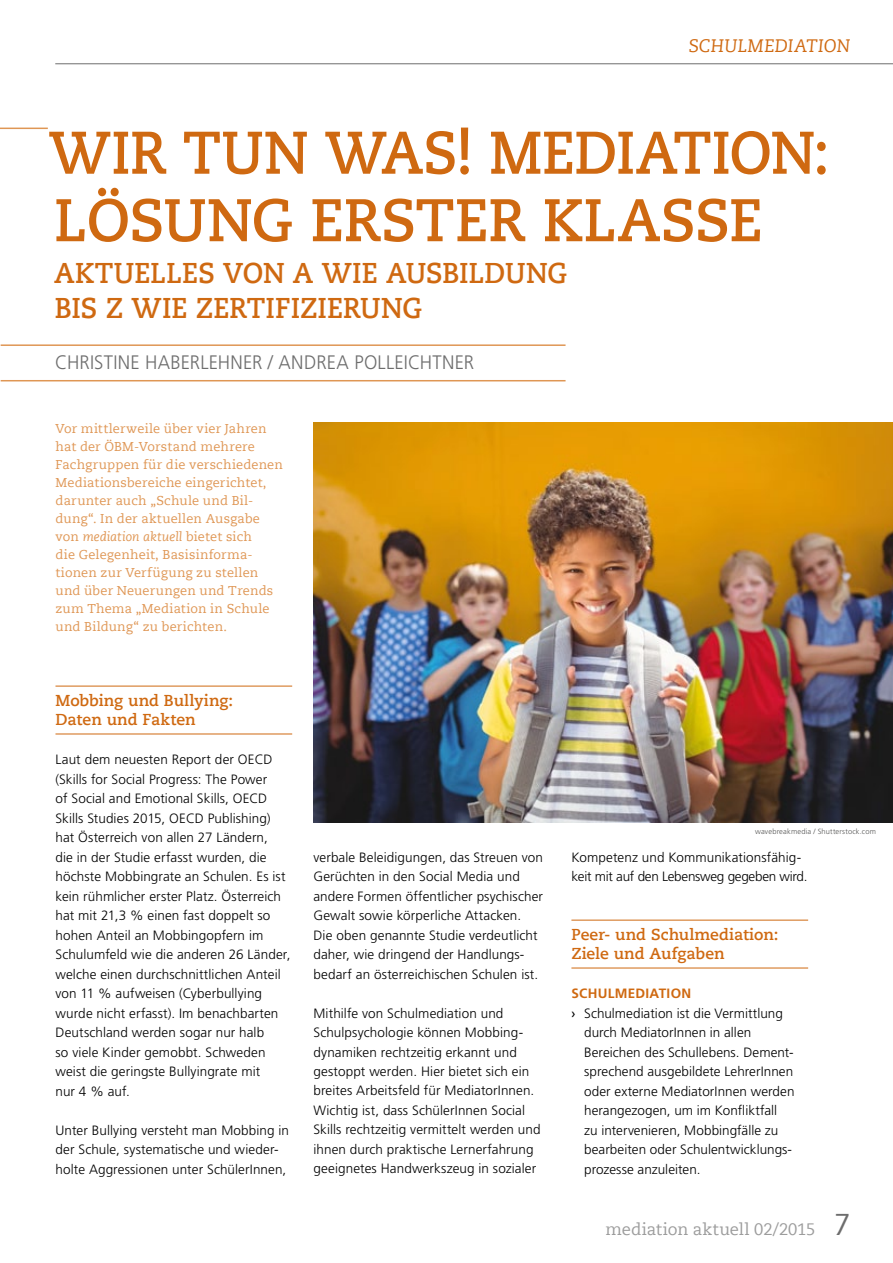
<style>
.page{position:relative;width:893px;height:1263px;background:#fff}
.page>*{position:absolute;margin:0;border:0;box-sizing:border-box;transform-origin:0 0}
.t1{font:700 60px/67.5px "Caecilia Com 75";color:#cf6911;scale:.93 1}
.t2{font:700 60px "Caecilia Com 75";color:#cf6911;scale:.95 1}
.t3{font:700 28.5px/34.5px "Caecilia Com 75";color:#cf6911;scale:.95 1}
.t4{font:300 19.5px "Frutiger LT Pro";letter-spacing:.015em;color:#6d6d6d;scale:.95 1}
.t5{font:italic 18px "Caecilia Com 56";letter-spacing:.015em;color:#cf6911}
.t6{font:16.5px "Caecilia Com 55 Roman";color:#9c9c9c}
.t7{font:700 15.75px/19.5px "Caecilia Com 75";color:#cf6911}
.t8{font:300 13.5px/19.5px "Frutiger LT Pro";letter-spacing:.005em;color:#000}
.t9{font:300 13.5px/19.5px "Frutiger LT Pro";letter-spacing:-.02em;color:#000}
.t10{font:700 13.5px "Frutiger LT Pro";letter-spacing:.02em;color:#cf6911}
.t11{font:12.75px/18px "Caecilia Com 55 Roman";letter-spacing:.01em;color:#df9654}
.t12{font:italic 12.75px "Caecilia Com 56";letter-spacing:-.005em;color:#df9654}
.t13{font:300 7.5px "Frutiger LT Pro";letter-spacing:.02em;color:#545453}
.s1{font-family:"Caecilia Com 55 Roman";font-style:normal}
.s2{font-weight:400}
.s3{font-size:30px;color:#6d6d6d}
</style>
<div class="page">
<hr style="left:55px;top:63px;width:838px;height:1px;background:#6d6d6d">
<hr style="left:55px;top:686px;width:237px;height:1px;background:#cf6911">
<hr style="left:55px;top:734px;width:237px;height:1px;background:#cf6911">
<hr style="left:571px;top:920px;width:237px;height:1px;background:#cf6911">
<hr style="left:571px;top:968px;width:237px;height:1px;background:#cf6911">
<hr style="left:1px;top:344px;width:565px;height:2px;background:#df9654">
<hr style="left:1px;top:380px;width:565px;height:1px;background:#df9654">
<hr style="left:0;top:128px;width:48px;height:1px;background:#df9654">
<img style="left:313px;top:422px;width:580px;height:401px">
<h3 class="t5" style="left:689px;top:34px;width:163px">Schulmediation</h3>
<h1 class="t1" style="left:54px;top:118px;width:835px;text-indent:402px">! MEDIATION:<br>LÖSUNG ERSTER KLASS</h1>
<h1 class="t1" style="left:49px;top:118px;width:345px">WIR TUN WAS</h1>
<h1 class="t2" style="left:729px;top:179px;width:37px">E</h1>
<h2 class="t3" style="left:54px;top:255px;width:541px">AKTUELLES VON A WIE AUSBILDUNG<br>BIS Z WIE ZERTIFIZIERUNG</h2>
<h3 class="t4" style="left:55px;top:351px;width:22px">Christi</h3>
<h3 class="t4" style="left:118px;top:351px;width:54px">ne Haberleh</h3>
<h3 class="t4" style="left:230px;top:351px;width:90px">ner / Andrea</h3>
<h3 class="t4" style="left:354px;top:351px;width:22px">Polleicht</h3>
<h3 class="t4" style="left:442px;top:351px;width:24px">ner</h3>
<p class="t11" style="left:55px;top:419px;width:229px">Vor mittlerweile über vier Jahren hat der ÖBM-Vorstand mehrere Fachgruppen für die verschiedenen Mediationsbereiche eingerichtet, darunter auch „Schule und Bil&shy;dung“. In der aktuellen Ausgabe</p>
<p class="t12" style="left:55px;top:528px;width:198px"><span class="s1">von</span> mediation aktuell <span class="s1">bietet sich</span></p>
<p class="t11" style="left:55px;top:545px;width:219px">die Gelegenheit, Basisinforma&shy;tionen zur Verfügung zu stellen und über Neuerungen und Trends zum Thema „Mediation in Schule und Bildung“ zu berichten.</p>
<p class="t7" style="left:55px;top:690px;width:179px">MOBBING UND BULLYING:<br>DATEN UND FAKTEN</p>
<p class="t8" style="left:55px;top:750px;width:236px">Laut dem neuesten Report der OECD (Skills for Social Progress: The Power<br>of Social and Emotional Skills, OECD Skills Studies 2015, OECD Publishing) hat Österreich von allen 27 Ländern,<br>die in der Studie erfasst wurden, die höchste Mobbingrate an Schulen. Es ist kein rühmlicher erster Platz. Österreich hat mit 21,3 % einen fast doppelt so hohen Anteil an Mobbingopfern im Schulumfeld wie die anderen 26 Länder, welche einen durchschnittlichen Anteil von 11 % aufweisen (Cyberbullying wurde nicht erfasst). Im benachbarten Deutschland werden sogar nur halb<br>so viele Kinder gemobbt. Schweden weist die geringste Bullyingrate mit<br>nur 4 % auf.</p>
<p class="t8" style="left:55px;top:1120px;width:235px">Unter Bullying versteht man Mobbing in der Schule, systematische und wieder&shy;holte Aggressionen unter SchülerInnen,</p>
<p class="t8" style="left:313px;top:847px;width:231px">verbale Beleidigungen, das Streuen von Gerüchten in den Social Media und andere Formen öffentlicher psychischer Gewalt sowie körperliche Attacken.<br>Die oben genannte Studie verdeutlicht daher, wie dringend der Handlungs&shy;bedarf an österreichischen Schulen ist.</p>
<p class="t8" style="left:313px;top:1003px;width:229px">Mithilfe von Schulmediation und Schulpsychologie können Mobbing&shy;dynamiken rechtzeitig erkannt und gestoppt werden. Hier bietet sich ein breites Arbeitsfeld für MediatorInnen.<br>Wichtig ist, dass SchülerInnen Social Skills rechtzeitig vermittelt werden und ihnen durch praktische Lernerfahrung geeignetes Handwerkszeug in sozialer</p>
<p class="t13" style="left:755px;top:827px;width:122px">wavebreakmedia / Shutterstock.com</p>
<p class="t9" style="left:571px;top:847px;width:238px">Kompetenz und Kommunikationsfähig&shy;keit mit auf den Lebensweg gegeben wird.</p>
<p class="t7" style="left:571px;top:924px;width:209px">PEER- UND SCHULMEDIATION:<br>ZIELE UND AUFGABEN</p>
<p class="t10" style="left:571px;top:985px;width:83px">SCHULMEDIATION</p>
<p class="t8" style="left:571px;top:1003px;width:213px"><span class="s2">›</span> Schulmediation ist die Vermittlung</p>
<p class="t8" style="left:584px;top:1023px;width:169px">durch MediatorInnen in allen</p>
<p class="t8" style="left:584px;top:1042px;width:211px">Bereichen des Schullebens. Dement-</p>
<p class="t8" style="left:584px;top:1062px;width:211px">sprechend ausgebildete LehrerInnen</p>
<p class="t8" style="left:584px;top:1081px;width:212px">oder externe MediatorInnen werden</p>
<p class="t8" style="left:584px;top:1101px;width:195px">herangezogen, um im Konfliktfall</p>
<p class="t8" style="left:584px;top:1120px;width:196px">zu intervenieren, Mobbingfälle zu</p>
<p class="t8" style="left:584px;top:1140px;width:209px">bearbeiten oder Schulentwicklungs-</p>
<p class="t8" style="left:584px;top:1159px;width:118px">prozesse anzuleiten.</p>
<p class="t6" style="left:606px;top:1218px;width:246px">mediation aktuell 02/2015 <span class="s3">7</span></p>
</div>
